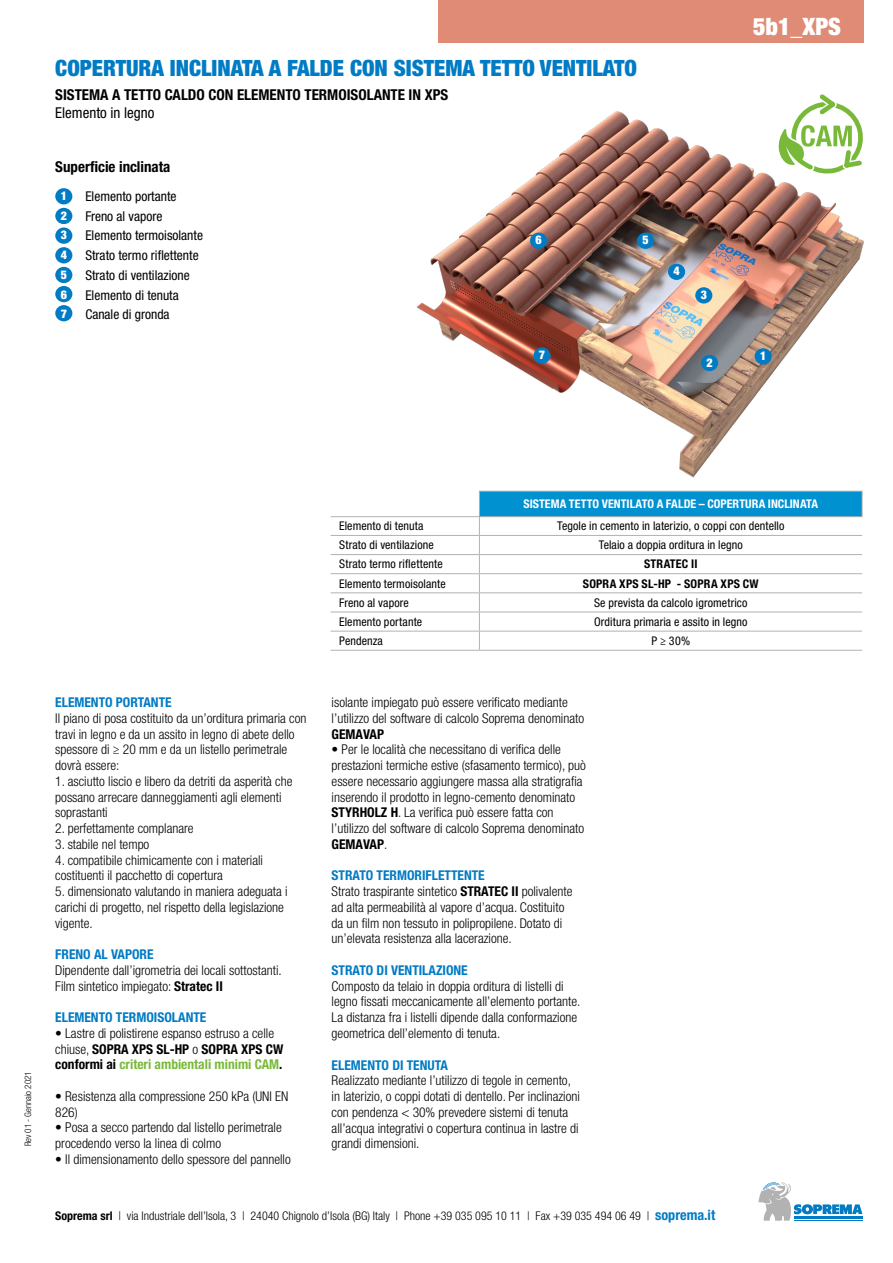
<style>
.page{position:relative;width:893px;height:1263px;background:#fff}
.page>*{position:absolute;margin:0;border:0;box-sizing:border-box;transform-origin:0 0}
.t1{font:900 condensed 24px "Helvetica Neue LT Std";color:#fff}
.t2{font:900 condensed 22.5px "Helvetica Neue LT Std";color:#007bc4}
.t3{font:700 condensed 15px "Helvetica Neue LT Std";color:#000}
.t4{font:condensed 15px "Helvetica Neue LT Std";color:#000}
.t5{font:300 condensed 13.5px/15.8px "Helvetica Neue LT Std";color:#000}
.t6{font:condensed 13.5px/19.6px "Helvetica Neue LT Std";color:#000}
.t7{font:700 condensed 13.5px "Helvetica Neue LT Std";color:#007bc4}
.t8{font:700 condensed 13.5px "Helvetica Neue LT Std";color:#000}
.t9{font:condensed 12px "Helvetica Neue LT Std";letter-spacing:.01em;color:#000}
.t10{font:300 condensed 12px "Helvetica Neue LT Std";color:#000}
.t11{font:700 condensed 12px "Helvetica Neue LT Std";color:#fff}
.t12{font:700 condensed 12px "Helvetica Neue LT Std";letter-spacing:.02em;color:#000}
.t13{font:900 condensed 12px/19.8px "Helvetica Neue LT Std";color:#fff;text-align:justify}
.t14{font:300 condensed 9px "Helvetica Neue LT Std";color:#000}
.s1{font-weight:700}
.s2{font-weight:700;color:#79b939}
.s3{font-weight:700;color:#007bc4}
.s4{font-weight:700;font-size:14.25px;color:#007bc4}
</style>
<div class="page">
<hr style="left:794px;top:1216px;width:69px;height:3px;background:#007bc4">
<hr style="left:794px;top:1220px;width:69px;height:1px;background:#007bc4">
<svg style="left:758px;top:1182px;width:104px;height:38px"></svg>
<div style="left:438px;top:0;width:425px;height:43px;background:#e08b76"></div>
<div style="left:55px;top:188px;width:17px;height:16px;background:#007bc4;border-radius:50%"></div>
<div style="left:55px;top:208px;width:17px;height:16px;background:#007bc4;border-radius:50%"></div>
<div style="left:55px;top:227px;width:17px;height:17px;background:#007bc4;border-radius:50%"></div>
<div style="left:55px;top:247px;width:17px;height:16px;background:#007bc4;border-radius:50%"></div>
<div style="left:55px;top:267px;width:17px;height:16px;background:#007bc4;border-radius:50%"></div>
<div style="left:55px;top:286px;width:17px;height:16px;background:#007bc4;border-radius:50%"></div>
<div style="left:55px;top:305px;width:17px;height:16px;background:#007bc4;border-radius:50%"></div>
<div style="left:479px;top:491px;width:383px;height:26px;background:#0091d1"></div>
<hr style="left:479px;top:516px;width:383px;height:1px;background:#b3b2b2">
<hr style="left:479px;top:535px;width:383px;height:1px;background:#b3b2b2">
<hr style="left:331px;top:516px;width:148px;height:1px;background:#b3b2b2">
<hr style="left:331px;top:535px;width:148px;height:1px;background:#b3b2b2">
<hr style="left:479px;top:491px;width:383px;height:1px;background:#b3b2b2">
<svg style="left:479px;top:491px;width:1px;height:159px"></svg>
<svg style="left:862px;top:491px;width:1px;height:25px"></svg>
<hr style="left:331px;top:554px;width:148px;height:1px;background:#b3b2b2">
<hr style="left:479px;top:554px;width:383px;height:1px;background:#b3b2b2">
<hr style="left:331px;top:573px;width:148px;height:1px;background:#b3b2b2">
<hr style="left:479px;top:573px;width:383px;height:1px;background:#b3b2b2">
<hr style="left:331px;top:592px;width:148px;height:1px;background:#b3b2b2">
<hr style="left:479px;top:592px;width:383px;height:1px;background:#b3b2b2">
<hr style="left:331px;top:612px;width:148px;height:1px;background:#b3b2b2">
<hr style="left:479px;top:612px;width:383px;height:1px;background:#b3b2b2">
<hr style="left:331px;top:631px;width:148px;height:1px;background:#b3b2b2">
<hr style="left:479px;top:631px;width:383px;height:1px;background:#b3b2b2">
<hr style="left:331px;top:650px;width:148px;height:1px;background:#b3b2b2">
<hr style="left:479px;top:650px;width:383px;height:1px;background:#b3b2b2">
<img style="left:417px;top:111px;width:447px;height:366px">
<div style="left:755px;top:348px;width:17px;height:17px;background:#007bc4;border-radius:50%"></div>
<div style="left:701px;top:355px;width:17px;height:16px;background:#007bc4;border-radius:50%"></div>
<div style="left:695px;top:287px;width:17px;height:16px;background:#007bc4;border-radius:50%"></div>
<div style="left:668px;top:264px;width:17px;height:16px;background:#007bc4;border-radius:50%"></div>
<div style="left:637px;top:233px;width:17px;height:16px;background:#007bc4;border-radius:50%"></div>
<div style="left:530px;top:233px;width:17px;height:16px;background:#007bc4;border-radius:50%"></div>
<div style="left:533px;top:347px;width:18px;height:17px;background:#007bc4;border-radius:50%"></div>
<svg style="left:774px;top:0;width:90px;height:180px"></svg>
<h2 class="t2" style="left:55px;top:54px;width:583px">COPERTURA INCLINATA A FALDE CON SISTEMA TETTO VENTILATO</h2>
<p class="t3" style="left:55px;top:85px;width:395px">SISTEMA A TETTO CALDO CON ELEMENTO TERMOISOLANTE IN XPS</p>
<p class="t4" style="left:55px;top:104px;width:101px">Elemento in legno</p>
<p class="t3" style="left:55px;top:158px;width:117px">Superficie inclinata</p>
<p class="t6" style="left:85px;top:186px;width:119px">Elemento portante<br>Freno al vapore<br>Elemento termoisolante<br>Strato termo riflettente<br>Strato di ventilazione<br>Elemento di tenuta<br>Canale di gronda</p>
<p class="t13" style="left:61px;top:186px;width:8px">1<br>2<br>3<br>4<br>5<br>6<br>7</p>
<p class="t13" style="left:535px;top:230px;width:8px">6</p>
<p class="t13" style="left:642px;top:230px;width:8px">5</p>
<p class="t13" style="left:539px;top:345px;width:8px">7</p>
<p class="t13" style="left:673px;top:261px;width:8px">4</p>
<p class="t13" style="left:701px;top:285px;width:8px">3</p>
<p class="t13" style="left:706px;top:352px;width:8px">2</p>
<h1 class="t1" style="left:753px;top:12px;width:90px">5b1_XPS</h1>
<p class="t13" style="left:760px;top:346px;width:8px">1</p>
<p class="t14" style="left:23px;top:1146px;width:77px;rotate:-90deg">Rev 01 - Gennaio 2021</p>
<p class="t11" style="left:523px;top:497px;width:296px">SISTEMA TETTO VENTILATO A FALDE – COPERTURA INCLINATA</p>
<p class="t7" style="left:55px;top:694px;width:118px">ELEMENTO PORTANTE</p>
<p class="t5" style="left:55px;top:710px;width:253px">Il piano di posa costituito da un’orditura primaria con travi in legno e da un assito in legno di abete dello spessore di ≥ 20 mm e da un listello perimetrale dovrà essere:</p>
<p class="t5" style="left:55px;top:773px;width:239px">1. asciutto liscio e libero da detriti da asperità che possano arrecare danneggiamenti agli elementi soprastanti</p>
<p class="t5" style="left:55px;top:820px;width:140px">2. perfettamente complanare</p>
<p class="t5" style="left:55px;top:836px;width:96px">3. stabile nel tempo</p>
<p class="t5" style="left:55px;top:852px;width:209px">4. compatibile chimicamente con i materiali costituenti il pacchetto di copertura</p>
<p class="t5" style="left:55px;top:883px;width:234px">5. dimensionato valutando in maniera adeguata i carichi di progetto, nel rispetto della legislazione vigente.</p>
<p class="t7" style="left:55px;top:946px;width:100px">FRENO AL VAPORE</p>
<p class="t5" style="left:55px;top:962px;width:228px">Dipendente dall’igrometria dei locali sottostanti.<br>Film sintetico impiegato: <span class="s1">Stratec II</span></p>
<p class="t7" style="left:55px;top:1009px;width:153px">ELEMENTO TERMOISOLANTE</p>
<p class="t5" style="left:55px;top:1025px;width:230px">• Lastre di polistirene espanso estruso a celle chiuse, <span class="s1">SOPRA XPS SL-HP</span> o <span class="s1">SOPRA XPS CW conformi ai</span> <span class="s2">criteri ambientali minimi CAM</span><span class="s1">.</span></p>
<p class="t5" style="left:55px;top:1088px;width:235px">• Resistenza alla compressione 250 kPa (UNI EN<br>826)</p>
<p class="t5" style="left:55px;top:1120px;width:228px">• Posa a secco partendo dal listello perimetrale procedendo verso la linea di colmo</p>
<p class="t5" style="left:55px;top:1151px;width:237px">• Il dimensionamento dello spessore del pannello</p>
<p class="t9" style="left:339px;top:519px;width:86px">Elemento di tenuta</p>
<p class="t9" style="left:557px;top:519px;width:229px">Tegole in cemento in laterizio, o coppi con dentello</p>
<p class="t9" style="left:339px;top:538px;width:96px">Strato di ventilazione</p>
<p class="t9" style="left:599px;top:538px;width:146px">Telaio a doppia orditura in legno</p>
<p class="t9" style="left:339px;top:557px;width:105px">Strato termo riflettente</p>
<p class="t12" style="left:644px;top:557px;width:55px">STRATEC II</p>
<p class="t9" style="left:339px;top:576px;width:108px">Elemento termoisolante</p>
<p class="t12" style="left:583px;top:576px;width:177px">SOPRA XPS SL-HP - SOPRA XPS CW</p>
<p class="t9" style="left:339px;top:595px;width:71px">Freno al vapore</p>
<p class="t9" style="left:594px;top:595px;width:155px">Se prevista da calcolo igrometrico</p>
<p class="t9" style="left:339px;top:615px;width:85px">Elemento portante</p>
<p class="t9" style="left:594px;top:615px;width:155px">Orditura primaria e assito in legno</p>
<p class="t9" style="left:339px;top:634px;width:45px">Pendenza</p>
<p class="t9" style="left:651px;top:634px;width:40px">P ≥ 30%</p>
<p class="t5" style="left:332px;top:694px;width:254px">isolante impiegato può essere verificato mediante l’utilizzo del software di calcolo Soprema denominato</p>
<p class="t8" style="left:332px;top:726px;width:54px">GEMAVAP</p>
<p class="t5" style="left:332px;top:742px;width:256px">• Per le località che necessitano di verifica delle prestazioni termiche estive (sfasamento termico), può essere necessario aggiungere massa alla stratigrafia inserendo il prodotto in legno-cemento denominato <span class="s1">STYRHOLZ H</span>. La verifica può essere fatta con l’utilizzo del software di calcolo Soprema denominato <span class="s1">GEMAVAP</span>.</p>
<p class="t5" style="left:332px;top:868px;width:242px"><span class="s3">STRATO TERMORIFLETTENTE<br></span>Strato traspirante sintetico <span class="s1">STRATEC II</span> polivalente ad alta permeabilità al vapore d’acqua. Costituito da un film non tessuto in polipropilene. Dotato di un’elevata resistenza alla lacerazione.</p>
<p class="t7" style="left:332px;top:962px;width:138px">STRATO DI VENTILAZIONE</p>
<p class="t5" style="left:332px;top:978px;width:250px">Composto da telaio in doppia orditura di listelli di legno fissati meccanicamente all’elemento portante.<br>La distanza fra i listelli dipende dalla conformazione geometrica dell’elemento di tenuta.</p>
<p class="t7" style="left:332px;top:1056px;width:118px">ELEMENTO DI TENUTA</p>
<p class="t5" style="left:332px;top:1072px;width:250px">Realizzato mediante l’utilizzo di tegole in cemento, in laterizio, o coppi dotati di dentello. Per inclinazioni con pendenza &lt; 30% prevedere sistemi di tenuta all’acqua integrativi o copertura continua in lastre di grandi dimensioni.</p>
<p class="t10" style="left:55px;top:1209px;width:661px"><span class="s1">Soprema srl</span> | via Industriale dell’Isola, 3 | 24040 Chignolo d’Isola (BG) Italy | Phone +39 035 095 10 11 | Fax +39 035 494 06 49 | <span class="s4">soprema.it</span></p>
</div>
